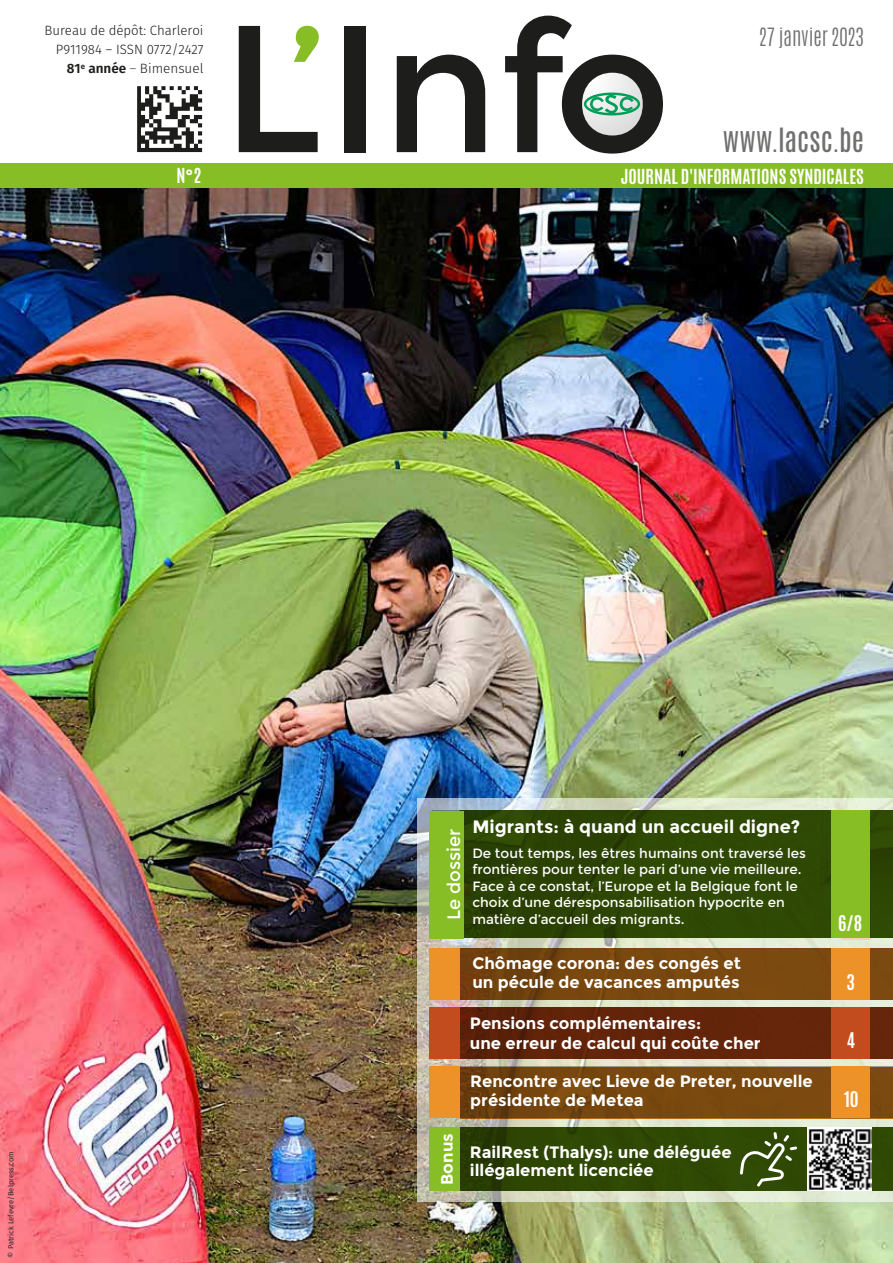
<style>
.page{position:relative;width:893px;height:1263px;background:#fff}
.page>*{position:absolute;margin:0;border:0;box-sizing:border-box;transform-origin:0 0}
.t1{font:180.6px "Montserrat";color:#1d1d1b}
.t2{font:27.9px "Antonio";letter-spacing:.01em;color:#70706f}
.t3{font:300 21px "Antonio";letter-spacing:.01em;color:#70706f}
.t4{font:700 18px "Montserrat";color:#fff}
.t5{font:18px "Montserrat";color:#fff}
.t6{font:700 18px "Antonio";color:#fff}
.t7{font:700 17.25px "Antonio";color:#fff}
.t8{font:700 16.5px/19.8px "Montserrat";color:#fff}
.t9{font:13.5px/16.5px "Montserrat";color:#fff}
.t10{font:300 13.5px/18.9px "Fira Sans";color:#1d1d1b;text-align:right}
.t11{font:7.5px "Fira Sans";color:#1d1d1b}
.s1{color:#87bd25}
.s2{font-weight:600}
.s3{font-weight:200}
</style>
<div class="page">
<img style="left:0;top:188px;width:893px;height:1075px">
<div style="left:0;top:164px;width:893px;height:24px;background:#87bd25"></div>
<img style="left:596px;top:89px;width:54px;height:53px">
<svg style="left:579px;top:70px;width:66px;height:66px"></svg>
<img style="left:137px;top:86px;width:66px;height:67px">
<svg style="left:417px;top:798px;width:476px;height:404px;background:#cdcfba"></svg>
<div style="left:460px;top:1007px;width:433px;height:51px;background:#63240a"></div>
<svg style="left:460px;top:1067px;width:433px;height:51px;background:#76460e"></svg>
<div style="left:460px;top:949px;width:433px;height:51px;background:linear-gradient(to right,#70410d,#7f4e10)"></div>
<div style="left:832px;top:1007px;width:38px;height:51px;background:#c24c1d"></div>
<div style="left:832px;top:1066px;width:38px;height:52px;background:#ec9228"></div>
<div style="left:832px;top:949px;width:38px;height:51px;background:#ec9228"></div>
<div style="left:429px;top:1007px;width:31px;height:51px;background:#c24c1d"></div>
<div style="left:429px;top:1066px;width:31px;height:52px;background:#ec9228"></div>
<div style="left:429px;top:949px;width:31px;height:51px;background:#ec9228"></div>
<div style="left:429px;top:1127px;width:31px;height:64px;background:#87bd25"></div>
<div style="left:460px;top:811px;width:433px;height:127px;background:#2e4804"></div>
<div style="left:832px;top:811px;width:38px;height:127px;background:#87bd25"></div>
<div style="left:429px;top:811px;width:34px;height:128px;background:#87bd25"></div>
<svg style="left:460px;top:1127px;width:433px;height:63px;background:#2e4604"></svg>
<svg style="left:740px;top:1132px;width:57px;height:54px;background:#50662b"></svg>
<img style="left:808px;top:1127px;width:64px;height:64px">
<h1 class="t1" style="left:287px;top:-16px;width:385px"><span class="s1">’</span>Info</h1>
<p class="t10" style="left:45px;top:21px;width:160px">Bureau de dépôt: Charleroi<br>P911984 – ISSN 0772/2427<br><span class="s2">81</span><sup>e</sup> <span class="s2">année</span> <span class="s3">–</span> Bimensuel</p>
<h1 class="t1" style="left:221px;top:-16px;width:104px">L</h1>
<p class="t3" style="left:759px;top:22px;width:106px">27 JANVIER 2023</p>
<h2 class="t2" style="left:723px;top:120px;width:142px">www.lacsc.be</h2>
<p class="t7" style="left:177px;top:163px;width:26px">N°2</p>
<p class="t7" style="left:621px;top:164px;width:245px">JOURNAL D'INFORMATIONS SYNDICALES</p>
<p class="t11" style="left:5px;top:1257px;width:108px;rotate:-90deg">© Patrick Lefevre/Belpress.com</p>
<p class="t5" style="left:443px;top:920px;width:93px;rotate:-90deg">Le dossier</p>
<p class="t4" style="left:472px;top:815px;width:329px">Migrants: à quand un accueil digne?</p>
<p class="t9" style="left:472px;top:845px;width:335px">De tout temps, les êtres humains ont traversé les frontières pour tenter le pari d’une vie meilleure.<br>Face à ce constat, l’Europe et la Belgique font le choix d’une déresponsabilisation hypocrite en matière d’accueil des migrants.</p>
<p class="t8" style="left:472px;top:953px;width:270px">Chômage corona: des congés et un pécule de vacances amputés</p>
<p class="t8" style="left:470px;top:1014px;width:292px">Pensions complémentaires:<br>une erreur de calcul qui coûte cher</p>
<p class="t8" style="left:470px;top:1071px;width:344px">Rencontre avec Lieve de Preter, nouvelle présidente de Metea</p>
<p class="t8" style="left:437px;top:1185px;width:53px;rotate:-90deg">Bonus</p>
<p class="t8" style="left:470px;top:1143px;width:263px;line-height:18px">RailRest (Thalys): une déléguée illégalement licenciée</p>
<p class="t6" style="left:838px;top:910px;width:25px">6/8</p>
<p class="t6" style="left:846px;top:969px;width:10px">3</p>
<p class="t6" style="left:847px;top:1026px;width:10px">4</p>
<p class="t6" style="left:844px;top:1085px;width:16px">10</p>
</div>
